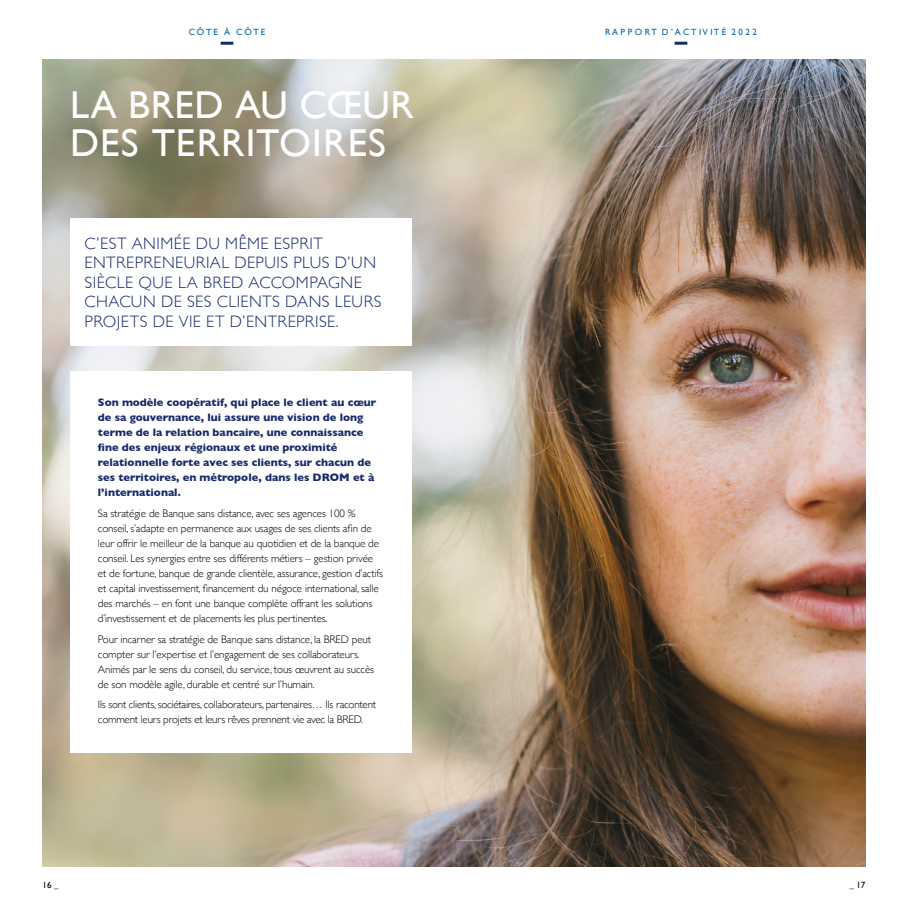
<style>
.page{position:relative;width:908px;height:913px;background:#fff}
.page>*{position:absolute;margin:0;border:0;box-sizing:border-box;transform-origin:0 0}
.t1{font:38.8px/38.5px "Gill Sans";letter-spacing:.02em;color:#fff}
.t2{font:300 16.5px/19.4px "Gill Sans";letter-spacing:.03em;color:#192a6b}
.t3{font:300 11px/15px "Gill Sans";letter-spacing:-.01em;color:#000}
.t4{font:700 11px/15px "Gill Sans";color:#192a6b}
.t5{font:9px "Gill Sans";letter-spacing:.205em;color:#0068a8}
.t6{font:9px "Gill Sans";color:#000}
.s1{font-weight:300}
</style>
<div class="page">
<svg style="left:220px;top:42px;width:13px;height:3px"></svg>
<img style="left:43px;top:60px;width:822px;height:806px">
<div style="left:70px;top:371px;width:341px;height:381px;background:#fff"></div>
<div style="left:70px;top:218px;width:341px;height:127px;background:#fff"></div>
<svg style="left:674px;top:42px;width:13px;height:3px"></svg>
<p class="t5" style="left:189px;top:27px;width:78px">CÔTE À CÔTE</p>
<h1 class="t1" style="left:70px;top:85px;width:345px">LA BRED AU CŒUR<br>DES TERRITOIRES</h1>
<h2 class="t2" style="left:85px;top:233px;width:298px">C’EST ANIMÉE DU MÊME ESPRIT<br>ENTREPRENEURIAL DEPUIS PLUS D’UN<br>SIÈCLE QUE LA BRED ACCOMPAGNE<br>CHACUN DE SES CLIENTS DANS LEURS<br>PROJETS DE VIE ET D’ENTREPRISE.</h2>
<p class="t4" style="left:98px;top:395px;width:279px">Son modèle coopératif, qui place le client au cœur de sa gouvernance, lui assure une vision de long terme de la relation bancaire, une connaissance fine des enjeux régionaux et une proximité relationnelle forte avec ses clients, sur chacun de ses territoires, en métropole, dans les DROM et à l’international.</p>
<p class="t3" style="left:98px;top:505px;width:286px">Sa stratégie de Banque sans distance, avec ses agences 100 % conseil, s’adapte en permanence aux usages de ses clients afin de leur offrir le meilleur de la banque au quotidien et de la banque de conseil. Les synergies entre ses différents métiers – gestion privée et de fortune, banque de grande clientèle, assurance, gestion d’actifs et capital investissement, financement du négoce international, salle des marchés – en font une banque complète offrant les solutions d’investissement et de placements les plus pertinentes.</p>
<p class="t3" style="left:98px;top:631px;width:277px">Pour incarner sa stratégie de Banque sans distance, la BRED peut compter sur l’expertise et l’engagement de ses collaborateurs.<br>Animés par le sens du conseil, du service, tous œuvrent au succès de son modèle agile, durable et centré sur l’humain.</p>
<p class="t3" style="left:98px;top:696px;width:279px">Ils sont clients, sociétaires, collaborateurs, partenaires… Ils racontent comment leurs projets et leurs rêves prennent vie avec la BRED.</p>
<p class="t6" style="left:43px;top:880px;width:18px">16 <span class="s1">_</span></p>
<p class="t5" style="left:604px;top:27px;width:153px">R A P P O R T D ’ A C T I V I T É 2 0 2 2</p>
<p class="t6" style="left:849px;top:880px;width:18px"><span class="s1">_</span> 17</p>
</div>
